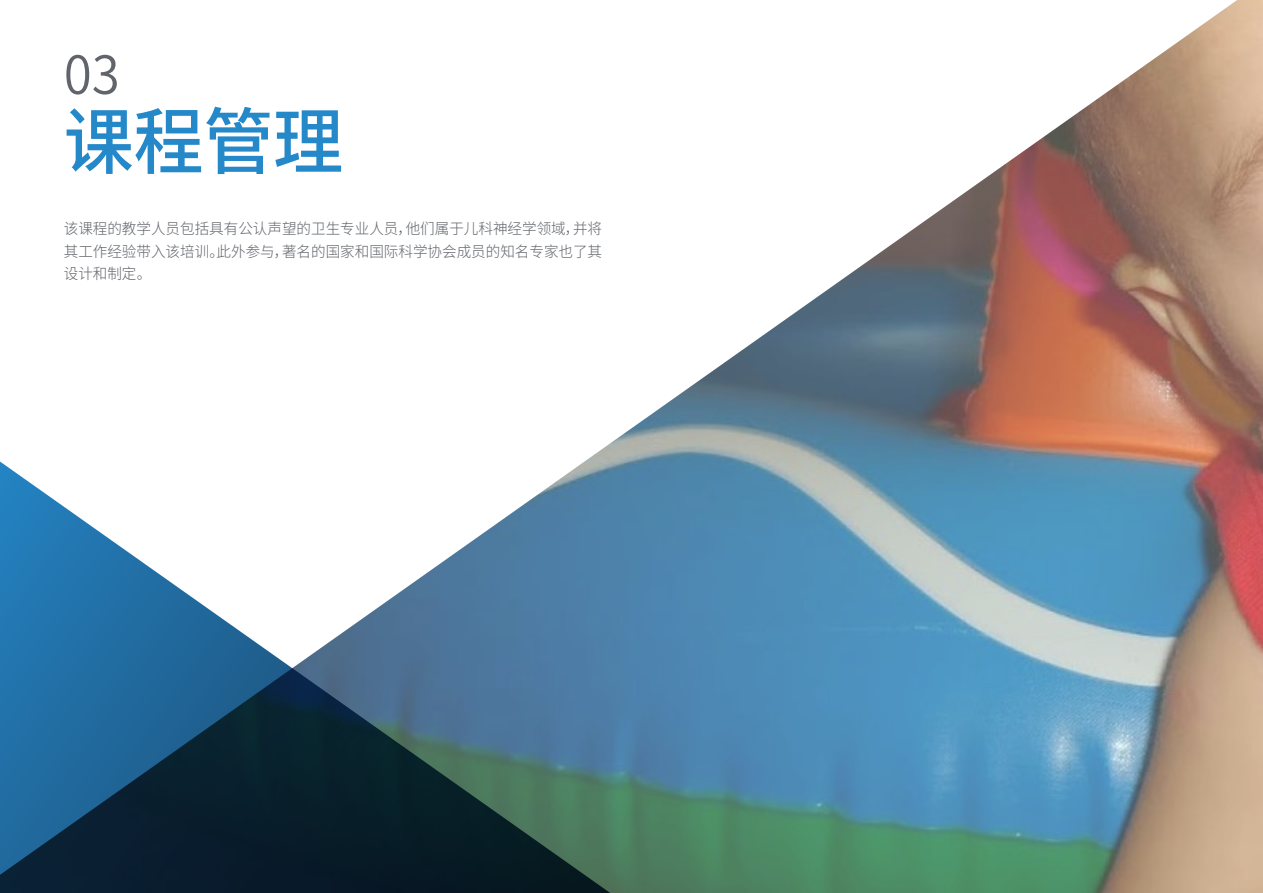
<style>
.page{position:relative;width:1263px;height:893px;background:#fff}
.page>*{position:absolute;margin:0;border:0;box-sizing:border-box;transform-origin:0 0}
.t1{font:500 72px "Source Han Sans CN";color:#2488c9}
.t2{font:52.5px "Source Han Sans CN";color:#61646a}
.t3{font:300 15px/22.5px "Source Han Sans CN";color:#61646a;text-align:justify}
</style>
<div class="page">
<img style="left:607px;top:0;width:656px;height:893px">
<svg style="left:0;top:446px;width:640px;height:447px"></svg>
<h2 class="t2" style="left:64px;top:45px;width:57px">03</h2>
<h1 class="t1" style="left:64px;top:101px;width:281px">课程管理</h1>
<p class="t3" style="left:64px;top:218px;width:540px">该课程的教学人员包括具有公认声望的卫生专业人员，他们属于儿科神经学领域，并将其工作经验带入该培训。此外参与，著名的国家和国际科学协会成员的知名专家也了其设计和制定。</p>
</div>
